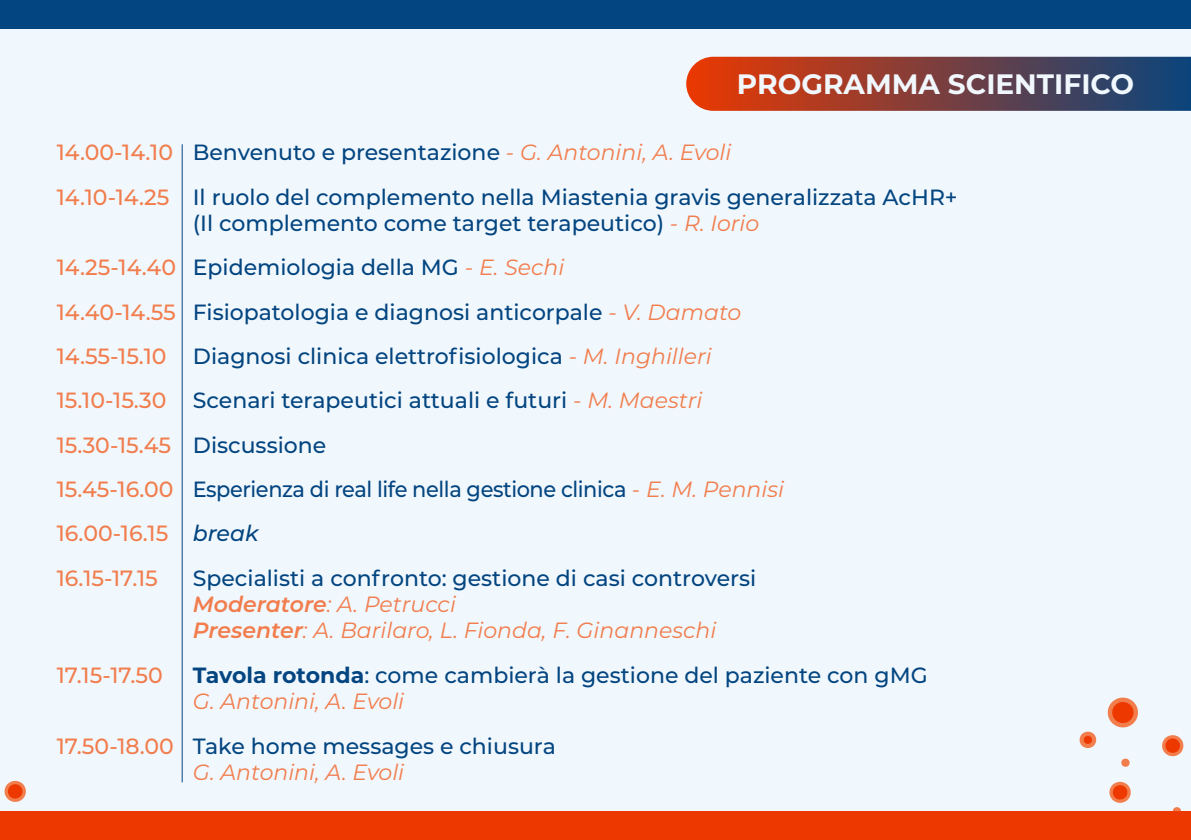
<style>
.page{position:relative;width:1191px;height:840px;background:#fff}
.page>*{position:absolute;margin:0;border:0;box-sizing:border-box;transform-origin:0 0}
.t1{font:700 28px "Montserrat";color:#f0f7fd}
.t2{font:500 22px/44.2px "Montserrat";color:#034580}
.t3{font:500 22px "Montserrat";color:#f27d4d}
.s1{color:#f27d4d}
.s2{font-weight:400;font-style:italic;color:#f27d4d}
.s3{font-style:italic}
.s4{font-weight:600;font-style:italic;color:#f27d4d}
.s5{font-weight:700}
</style>
<div class="page">
<div style="left:0;top:0;width:1191px;height:839px;background:#f0f7fd"></div>
<div style="left:0;top:0;width:1191px;height:28px;background:#034580"></div>
<svg style="left:686px;top:57px;width:505px;height:54px;background:#7b4141"></svg>
<svg style="left:4px;top:780px;width:22px;height:22px"></svg>
<svg style="left:1162px;top:735px;width:22px;height:21px"></svg>
<svg style="left:1109px;top:781px;width:22px;height:22px"></svg>
<svg style="left:1121px;top:758px;width:9px;height:8px"></svg>
<svg style="left:1172px;top:807px;width:9px;height:4px"></svg>
<svg style="left:1079px;top:731px;width:18px;height:17px"></svg>
<svg style="left:1107px;top:697px;width:31px;height:31px"></svg>
<div style="left:0;top:811px;width:1191px;height:28px;background:#ed3800"></div>
<hr style="left:182px;top:144px;width:1px;height:638px;background:#034580">
<p class="t1" style="left:737px;top:64px;width:399px">PROGRAMMA SCIENTIFICO</p>
<p class="t2" style="left:57px;top:129px;width:902px"><span class="s1">14.00-14.10</span> Benvenuto e presentazione <span class="s2">- G. Antonini, A. Evoli<br></span><span class="s1">14.10-14.25</span> Il ruolo del complemento nella Miastenia gravis generalizzata AcHR+</p>
<p class="t2" style="left:57px;top:200px;width:729px;text-indent:136px">(Il complemento come target terapeutico) <span class="s2">- R. Iorio </span><span class="s1">14.25-14.40</span> Epidemiologia della MG <span class="s2">- E. Sechi<br></span><span class="s1">14.40-14.55</span> Fisiopatologia e diagnosi anticorpale <span class="s2">- V. Damato </span><span class="s1">14.55-15.10</span> Diagnosi clinica elettrofisiologica <span class="s2">- M. Inghilleri </span><span class="s1">15.10-15.30</span> Scenari terapeutici attuali e futuri <span class="s2">- M. Maestri </span><span class="s1">15.30-15.45</span> Discussione<br><span class="s1">15.45-16.00</span> Esperienza di real life nella gestione clinica <span class="s2">- E. M. Pennisi </span><span class="s1">16.00-16.15</span> <span class="s3">break<br></span><span class="s1">16.15-17.15</span></p>
<p class="t2" style="left:193px;top:563px;width:565px;line-height:26.4px">Specialisti a confronto: gestione di casi controversi<br><span class="s4">Moderatore</span><span class="s2">: A. Petrucci<br></span><span class="s4">Presenter</span><span class="s2">: A. Barilaro, L. Fionda, F. Ginanneschi</span></p>
<p class="t3" style="left:57px;top:659px;width:108px">17.15-17.50</p>
<p class="t2" style="left:193px;top:660px;width:736px;line-height:26.4px"><span class="s5">Tavola rotonda</span>: come cambierà la gestione del paziente con gMG<br><span class="s2">G. Antonini, A. Evoli</span></p>
<p class="t2" style="left:193px;top:731px;width:364px;line-height:26.4px;text-indent:-136px"><span class="s1">17.50-18.00</span> Take home messages e chiusura<br><span class="s2">G. Antonini, A. Evoli</span></p>
</div>
